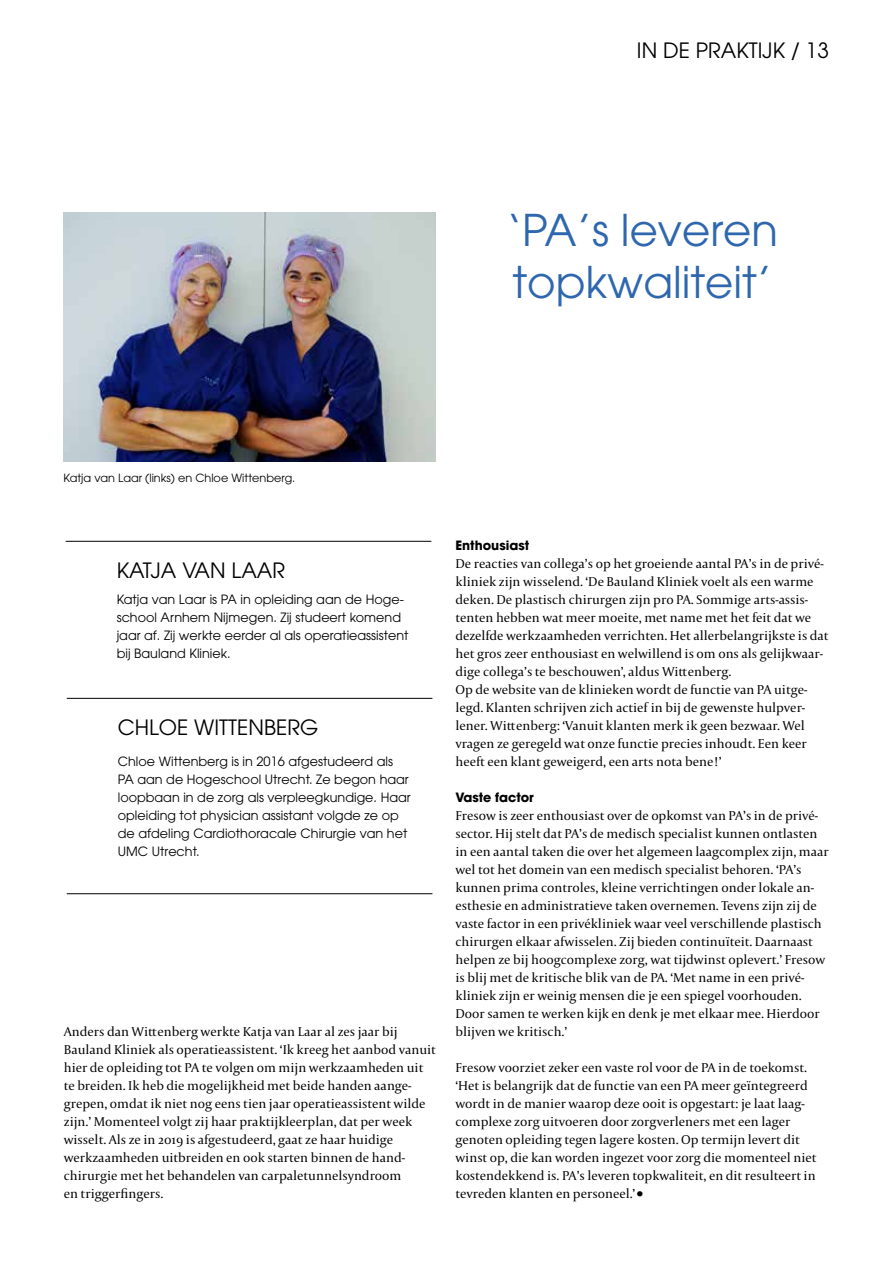
<style>
.page{position:relative;width:893px;height:1263px;background:#fff}
.page>*{position:absolute;margin:0;border:0;box-sizing:border-box;transform-origin:0 0}
.t1{font:43.5px/52.5px "ITC Avant Garde Pro";color:#2f67af}
.t2{font:21px "ITC Avant Garde Pro";color:#000}
.t3{font:13.5px/18px "Capitolium 2";color:#000}
.t4{font:12.75px/18px "ITC Avant Garde Pro";color:#000}
.t5{font:700 12.75px "ITC Avant Garde Pro";color:#000}
.t6{font:11.25px "ITC Avant Garde Pro";color:#000}
.s1{font-size:18px}
</style>
<div class="page">
<hr style="left:67px;top:698px;width:365px;height:1px;background:#000">
<hr style="left:67px;top:893px;width:365px;height:1px;background:#000">
<hr style="left:66px;top:541px;width:365px;height:1px;background:#000">
<img style="left:64px;top:213px;width:372px;height:248px">
<h2 class="t2" style="left:637px;top:37px;width:194px">IN DE PRAKTIJK / 13</h2>
<h1 class="t1" style="left:507px;top:203px;width:273px">‘PA’s leveren topkwaliteit’</h1>
<p class="t6" style="left:64px;top:471px;width:233px">Katja van Laar (links) en Chloe Wittenberg.</p>
<h2 class="t2" style="left:117px;top:557px;width:170px">KATJA VAN LAAR</h2>
<p class="t4" style="left:117px;top:590px;width:293px">Katja van Laar is PA in opleiding aan de Hoge&shy;school Arnhem Nijmegen. Zij studeert komend jaar af. Zij werkte eerder al als operatieassistent bij Bauland Kliniek.</p>
<h2 class="t2" style="left:118px;top:714px;width:202px">CHLOE WITTENBERG</h2>
<p class="t4" style="left:118px;top:752px;width:294px">Chloe Wittenberg is in 2016 afgestudeerd als PA aan de Hogeschool Utrecht. Ze begon haar loopbaan in de zorg als verpleegkundige. Haar opleiding tot physician assistant volgde ze op de afdeling Cardiothoracale Chirurgie van het UMC Utrecht.</p>
<p class="t3" style="left:64px;top:1022px;width:374px">Anders dan Wittenberg werkte Katja van Laar al zes jaar bij Bauland Kliniek als operatieassistent. ‘Ik kreeg het aanbod vanuit hier de opleiding tot PA te volgen om mijn werkzaamheden uit te breiden. Ik heb die mogelijkheid met beide handen aange&shy;grepen, omdat ik niet nog eens tien jaar operatieassistent wilde zijn.’ Momenteel volgt zij haar praktijkleerplan, dat per week wisselt. Als ze in 2019 is afgestudeerd, gaat ze haar huidige werkzaamheden uitbreiden en ook starten binnen de hand&shy;chirurgie met het behandelen van carpaletunnelsyndroom<br>en triggerfingers.</p>
<p class="t5" style="left:455px;top:537px;width:75px">Enthousiast</p>
<p class="t3" style="left:455px;top:554px;width:375px">De reacties van collega’s op het groeiende aantal PA’s in de privé&shy;kliniek zijn wisselend. ‘De Bauland Kliniek voelt als een warme deken. De plastisch chirurgen zijn pro PA. Sommige arts-assis&shy;tenten hebben wat meer moeite, met name met het feit dat we dezelfde werkzaamheden verrichten. Het allerbelangrijkste is dat het gros zeer enthousiast en welwillend is om ons als gelijkwaar&shy;dige collega’s te beschouwen’, aldus Wittenberg.<br>Op de website van de klinieken wordt de functie van PA uitge&shy;legd. Klanten schrijven zich actief in bij de gewenste hulpver&shy;lener. Wittenberg: ‘Vanuit klanten merk ik geen bezwaar. Wel vragen ze geregeld wat onze functie precies inhoudt. Een keer heeft een klant geweigerd, een arts nota bene!’</p>
<p class="t5" style="left:455px;top:789px;width:80px">Vaste factor</p>
<p class="t3" style="left:455px;top:806px;width:375px">Fresow is zeer enthousiast over de opkomst van PA’s in de privé&shy;sector. Hij stelt dat PA’s de medisch specialist kunnen ontlasten in een aantal taken die over het algemeen laagcomplex zijn, maar wel tot het domein van een medisch specialist behoren. ‘PA’s kunnen prima controles, kleine verrichtingen onder lokale an&shy;esthesie en administratieve taken overnemen. Tevens zijn zij de vaste factor in een privékliniek waar veel verschillende plastisch chirurgen elkaar afwisselen. Zij bieden continuïteit. Daarnaast helpen ze bij hoogcomplexe zorg, wat tijdwinst oplevert.’ Fresow is blij met de kritische blik van de PA. ‘Met name in een privé&shy;kliniek zijn er weinig mensen die je een spiegel voorhouden.<br>Door samen te werken kijk en denk je met elkaar mee. Hierdoor blijven we kritisch.’</p>
<p class="t3" style="left:455px;top:1058px;width:363px">Fresow voorziet zeker een vaste rol voor de PA in de toekomst. ‘Het is belangrijk dat de functie van een PA meer geïntegreerd wordt in de manier waarop deze ooit is opgestart: je laat laag&shy;complexe zorg uitvoeren door zorgverleners met een lager genoten opleiding tegen lagere kosten. Op termijn levert dit winst op, die kan worden ingezet voor zorg die momenteel niet kostendekkend is. PA’s leveren topkwaliteit, en dit resulteert in tevreden klanten en personeel.’<span class="s1">•</span></p>
</div>
